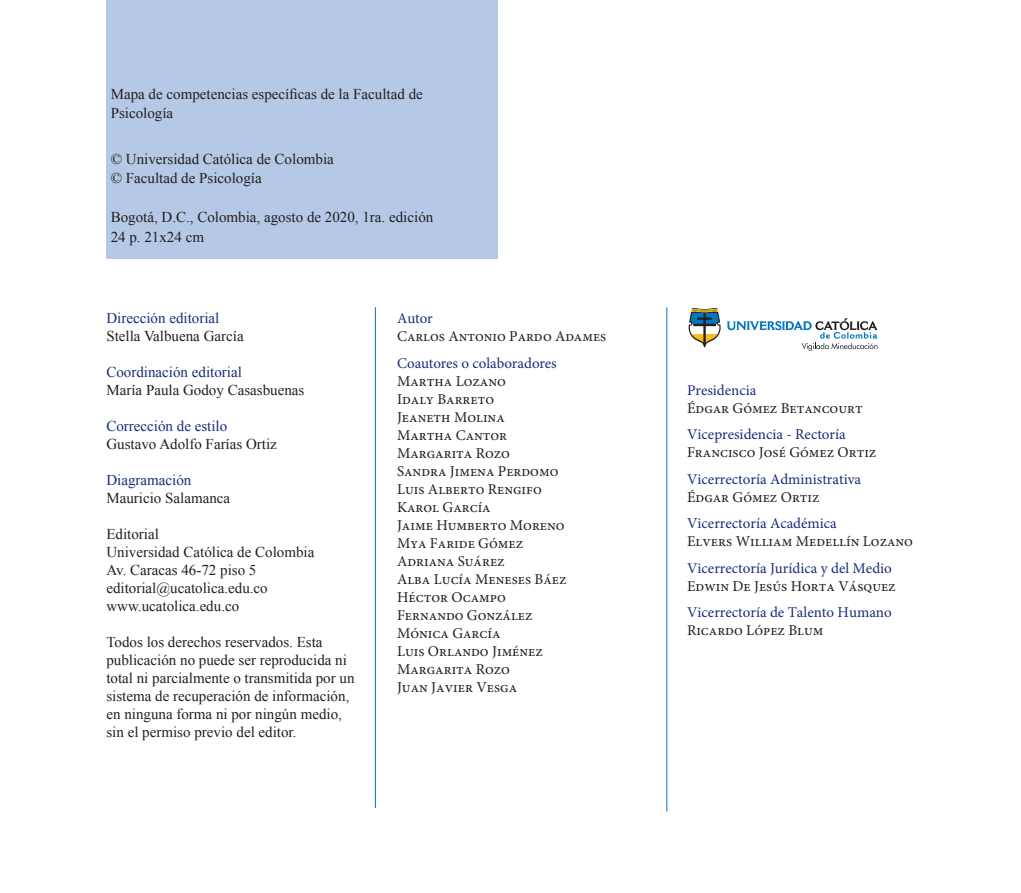
<style>
.page{position:relative;width:1021px;height:893px;background:#fff}
.page>*{position:absolute;margin:0;border:0;box-sizing:border-box;transform-origin:0 0}
.t1{font:15px/18px "Times New Roman";color:#231f20}
.t2{font:15px/18px "Minion Pro";color:#231f20}
.t3{font:15px "Minion Pro";color:#182d7c}
.t4{font:15px "Times New Roman";color:#182d7c}
</style>
<div class="page">
<div style="left:106px;top:0;width:391px;height:259px;background:#b5c8e6"></div>
<hr style="left:666px;top:307px;width:1px;height:504px;background:#0076be">
<hr style="left:375px;top:307px;width:1px;height:501px;background:#0076be">
<svg style="left:688px;top:308px;width:32px;height:40px"></svg>
<svg style="left:727px;top:318px;width:150px;height:33px"></svg>
<p class="t1" style="left:111px;top:84px;width:314px;line-height:19.5px">Mapa de competencias específicas de la Facultad de<br>Psicología</p>
<p class="t1" style="left:111px;top:149px;width:225px;line-height:19.5px">© Universidad Católica de Colombia © Facultad de Psicología</p>
<p class="t1" style="left:111px;top:207px;width:324px;line-height:19.5px">Bogotá, D.C., Colombia, agosto de 2020, 1ra. edición<br>24 p. 21x24 cm</p>
<p class="t4" style="left:106px;top:307px;width:114px">Dirección editorial</p>
<p class="t1" style="left:106px;top:326px;width:139px">Stella Valbuena García</p>
<p class="t4" style="left:106px;top:361px;width:137px">Coordinación editorial</p>
<p class="t1" style="left:106px;top:380px;width:199px">María Paula Godoy Casasbuenas</p>
<p class="t4" style="left:106px;top:415px;width:122px">Corrección de estilo</p>
<p class="t1" style="left:106px;top:434px;width:172px">Gustavo Adolfo Farías Ortiz</p>
<p class="t4" style="left:106px;top:469px;width:86px">Diagramación</p>
<p class="t1" style="left:106px;top:488px;width:125px">Mauricio Salamanca</p>
<p class="t1" style="left:106px;top:524px;width:209px">Editorial<br>Universidad Católica de Colombia<br>Av. Caracas 46-72 piso 5 editorial@ucatolica.edu.co www.ucatolica.edu.co</p>
<p class="t1" style="left:106px;top:632px;width:249px">Todos los derechos reservados. Esta publicación no puede ser reproducida ni total ni parcialmente o transmitida por un sistema de recuperación de información, en ninguna forma ni por ningún medio, sin el permiso previo del editor.</p>
<p class="t3" style="left:397px;top:308px;width:37px">Autor</p>
<p class="t2" style="left:397px;top:327px;width:211px">Carlos Antonio Pardo Adames</p>
<p class="t3" style="left:397px;top:353px;width:161px">Coautores o colaboradores</p>
<p class="t2" style="left:397px;top:372px;width:171px">Martha Lozano<br>Idaly Barreto<br>Jeaneth Molina<br>Martha Cantor<br>Margarita Rozo<br>Sandra Jimena Perdomo<br>Luis Alberto Rengifo<br>Karol García<br>Jaime Humberto Moreno<br>Mya Faride Gómez<br>Adriana Suárez<br>Alba Lucía Meneses Báez<br>Héctor Ocampo<br>Fernando González<br>Mónica García<br>Luis Orlando Jiménez<br>Margarita Rozo<br>Juan Javier Vesga</p>
<p class="t3" style="left:687px;top:380px;width:71px">Presidencia</p>
<p class="t2" style="left:687px;top:399px;width:177px">Édgar Gómez Betancourt</p>
<p class="t3" style="left:687px;top:424px;width:160px">Vicepresidencia - Rectoría</p>
<p class="t2" style="left:687px;top:443px;width:191px">Francisco José Gómez Ortiz</p>
<p class="t3" style="left:687px;top:469px;width:176px">Vicerrectoría Administrativa</p>
<p class="t2" style="left:687px;top:488px;width:134px">Édgar Gómez Ortiz</p>
<p class="t3" style="left:687px;top:513px;width:151px">Vicerrectoría Académica</p>
<p class="t2" style="left:687px;top:532px;width:227px">Elvers William Medellín Lozano</p>
<p class="t3" style="left:687px;top:558px;width:206px">Vicerrectoría Jurídica y del Medio</p>
<p class="t2" style="left:687px;top:577px;width:210px">Edwin De Jesús Horta Vásquez</p>
<p class="t3" style="left:687px;top:602px;width:206px">Vicerrectoría de Talento Humano</p>
<p class="t2" style="left:687px;top:621px;width:138px">Ricardo López Blum</p>
</div>
